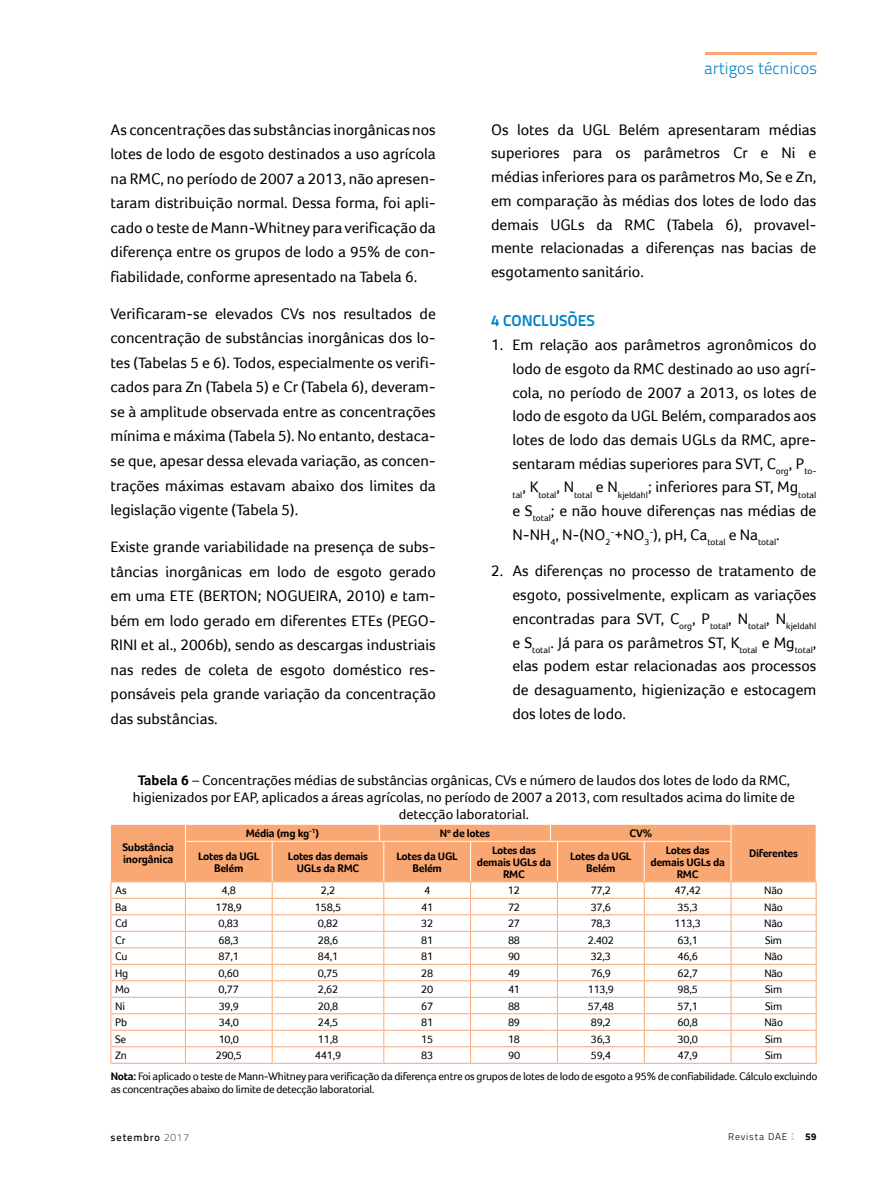
<style>
.page{position:relative;width:893px;height:1191px;background:#fff}
.page>*{position:absolute;margin:0;border:0;box-sizing:border-box;transform-origin:0 0}
.t1{font:300 16.65px "Titillium Text 22 L";color:#0083c6}
.t2{font:15.75px/24.5px "Foco";color:#000;text-align:justify}
.t3{font:700 15.75px "Titillium Text 22 L";color:#0083c6}
.t4{font:14.25px/17.1px "Foco";color:#000;text-align:center}
.t5{font:11.25px/20.7px "Foco";letter-spacing:-.02em;color:#000}
.t6{font:700 11.25px/12px "Foco";letter-spacing:-.02em;color:#000;text-align:center}
.t7{font:500 10.5px "Titillium Text 22 L";letter-spacing:.08em;color:#000}
.t8{font:300 9.75px "Titillium Text 22 L";letter-spacing:.08em;color:#000}
.t9{font:800 9.75px "Titillium Text 22 L";color:#000}
.t10{font:9.15px "Foco";color:#000}
.s1{font-weight:700}
.s2{font-weight:100}
</style>
<div class="page">
<svg style="left:111px;top:825px;width:706px;height:239px"></svg>
<hr style="left:557px;top:1063px;width:87px;height:1px;background:#f9a773">
<hr style="left:644px;top:1063px;width:87px;height:1px;background:#f9a773">
<hr style="left:731px;top:1063px;width:85px;height:1px;background:#f9a773">
<svg style="left:791px;top:1133px;width:2px;height:6px"></svg>
<hr style="left:705px;top:52px;width:111px;height:3px;background:#f9a773">
<p class="t2" style="left:111px;top:117px;width:327px">As concentrações das substâncias inorgânicas nos lotes de lodo de esgoto destinados a uso agrícola na RMC, no período de 2007 a 2013, não apresen&shy;taram distribuição normal. Dessa forma, foi apli&shy;cado o teste de Mann-Whitney para verificação da diferença entre os grupos de lodo a 95% de con&shy;fiabilidade, conforme apresentado na Tabela 6.</p>
<p class="t2" style="left:111px;top:301px;width:327px">Verificaram-se elevados CVs nos resultados de concentração de substâncias inorgânicas dos lo&shy;tes (Tabelas 5 e 6). Todos, especialmente os verifi&shy;cados para Zn (Tabela 5) e Cr (Tabela 6), deveram&shy;se à amplitude observada entre as concentrações mínima e máxima (Tabela 5). No entanto, destaca&shy;se que, apesar dessa elevada variação, as concen&shy;trações máximas estavam abaixo dos limites da legislação vigente (Tabela 5).</p>
<p class="t2" style="left:111px;top:534px;width:327px">Existe grande variabilidade na presença de subs&shy;tâncias inorgânicas em lodo de esgoto gerado em uma ETE (BERTON; NOGUEIRA, 2010) e tam&shy;bém em lodo gerado em diferentes ETEs (PEGO-RINI et al., 2006b), sendo as descargas industriais nas redes de coleta de esgoto doméstico res&shy;ponsáveis pela grande variação da concentração das substâncias.</p>
<p class="t1" style="left:704px;top:56px;width:115px">artigos técnicos</p>
<p class="t2" style="left:491px;top:117px;width:327px;line-height:23.7px">Os lotes da UGL Belém apresentaram médias superiores para os parâmetros Cr e Ni e médias inferiores para os parâmetros Mo, Se e Zn, em comparação às médias dos lotes de lodo das demais UGLs da RMC (Tabela 6), provavel&shy;mente relacionadas a diferenças nas bacias de esgotamento sanitário.</p>
<p class="t3" style="left:491px;top:308px;width:105px">4 CONCLUSÕES</p>
<p class="t2" style="left:512px;top:333px;width:306px;line-height:23.7px;text-indent:-21px">1. Em relação aos parâmetros agronômicos do lodo de esgoto da RMC destinado ao uso agrí&shy;cola, no período de 2007 a 2013, os lotes de lodo de esgoto da UGL Belém, comparados aos lotes de lodo das demais UGLs da RMC, apre&shy;sentaram médias superiores para SVT, C<sub>org</sub>, P<sub>to-</sub></p>
<p class="t10" style="left:512px;top:489px;width:306px">tal<sup>,</sup> <sup>K</sup>total<sup>,</sup> <sup>N</sup>total <sup>e</sup> <sup>N</sup>kjeldahl<sup>;</sup> <sup>inferiores</sup> <sup>para</sup> <sup>ST,</sup> <sup>Mg</sup>total</p>
<p class="t2" style="left:512px;top:499px;width:306px;line-height:23.7px">e S<sub>total</sub>; e não houve diferenças nas médias de<br>N-NH<sub>4</sub>, N-(NO<sub>2</sub><sup>-</sup>+NO<sub>3</sub></p>
<p class="t10" style="left:649px;top:537px;width:132px">-<sup>),</sup> <sup>pH,</sup> <sup>Ca</sup>total <sup>e</sup> <sup>Na</sup>total<sup>.</sup></p>
<p class="t2" style="left:512px;top:559px;width:306px;line-height:23.7px;text-indent:-21px">2. As diferenças no processo de tratamento de esgoto, possivelmente, explicam as variações encontradas para SVT, C<sub>org</sub>, P<sub>total</sub>, N<sub>total</sub>, N<sub>kjeldahl </sub>e S<sub>total</sub>. Já para os parâmetros ST, K<sub>total</sub> e Mg<sub>total</sub>, elas podem estar relacionadas aos processos de desaguamento, higienização e estocagem dos lotes de lodo.</p>
<p class="t4" style="left:133px;top:771px;width:664px"><span class="s1">Tabela 6</span> – Concentrações médias de substâncias orgânicas, CVs e número de laudos dos lotes de lodo da RMC, higienizados por EAP, aplicados a áreas agrícolas, no período de 2007 a 2013, com resultados acima do limite de detecção laboratorial.</p>
<p class="t6" style="left:122px;top:841px;width:53px;text-align:left">Substância inorgânica</p>
<p class="t6" style="left:246px;top:827px;width:75px">Média (mg kg<sup>-1</sup>)</p>
<p class="t6" style="left:440px;top:827px;width:52px">N<sup>o</sup> de lotes</p>
<p class="t6" style="left:629px;top:827px;width:24px">CV%</p>
<p class="t6" style="left:198px;top:849px;width:63px">Lotes da UGL</p>
<p class="t6" style="left:749px;top:847px;width:50px">Diferentes</p>
<p class="t6" style="left:214px;top:861px;width:31px">Belém</p>
<p class="t6" style="left:288px;top:849px;width:82px">Lotes das demais<br>UGLs da RMC</p>
<p class="t6" style="left:396px;top:849px;width:63px">Lotes da UGL<br>Belém</p>
<p class="t6" style="left:477px;top:843px;width:76px">Lotes das demais UGLs da<br>RMC</p>
<p class="t6" style="left:570px;top:849px;width:63px">Lotes da UGL<br>Belém</p>
<p class="t6" style="left:650px;top:843px;width:76px">Lotes das demais UGLs da<br>RMC</p>
<p class="t5" style="left:115px;top:880px;width:13px">As</p>
<p class="t5" style="left:222px;top:880px;width:16px">4,8</p>
<p class="t5" style="left:321px;top:880px;width:16px">2,2</p>
<p class="t5" style="left:424px;top:880px;width:8px">4</p>
<p class="t5" style="left:508px;top:880px;width:14px">12</p>
<p class="t5" style="left:591px;top:880px;width:22px">77,2</p>
<p class="t5" style="left:674px;top:880px;width:28px">47,42</p>
<p class="t5" style="left:764px;top:880px;width:20px">Não</p>
<p class="t5" style="left:115px;top:896px;width:13px">Ba</p>
<p class="t5" style="left:216px;top:896px;width:28px">178,9</p>
<p class="t5" style="left:315px;top:896px;width:28px">158,5</p>
<p class="t5" style="left:421px;top:896px;width:14px">41</p>
<p class="t5" style="left:508px;top:896px;width:14px">72</p>
<p class="t5" style="left:591px;top:896px;width:22px">37,6</p>
<p class="t5" style="left:677px;top:896px;width:22px">35,3</p>
<p class="t5" style="left:764px;top:896px;width:20px">Não</p>
<p class="t5" style="left:115px;top:912px;width:14px">Cd</p>
<p class="t5" style="left:219px;top:912px;width:22px">0,83</p>
<p class="t5" style="left:318px;top:912px;width:22px">0,82</p>
<p class="t5" style="left:421px;top:912px;width:14px">32</p>
<p class="t5" style="left:508px;top:912px;width:14px">27</p>
<p class="t5" style="left:591px;top:912px;width:22px">78,3</p>
<p class="t5" style="left:674px;top:912px;width:28px">113,3</p>
<p class="t5" style="left:764px;top:912px;width:20px">Não</p>
<p class="t5" style="left:115px;top:929px;width:12px">Cr</p>
<p class="t5" style="left:219px;top:929px;width:22px">68,3</p>
<p class="t5" style="left:318px;top:929px;width:22px">28,6</p>
<p class="t5" style="left:421px;top:929px;width:14px">81</p>
<p class="t5" style="left:508px;top:929px;width:14px">88</p>
<p class="t5" style="left:588px;top:929px;width:28px">2.402</p>
<p class="t5" style="left:677px;top:929px;width:22px">63,1</p>
<p class="t5" style="left:765px;top:929px;width:19px">Sim</p>
<p class="t5" style="left:115px;top:945px;width:14px">Cu</p>
<p class="t5" style="left:219px;top:945px;width:22px">87,1</p>
<p class="t5" style="left:318px;top:945px;width:22px">84,1</p>
<p class="t5" style="left:421px;top:945px;width:14px">81</p>
<p class="t5" style="left:508px;top:945px;width:14px">90</p>
<p class="t5" style="left:591px;top:945px;width:22px">32,3</p>
<p class="t5" style="left:677px;top:945px;width:22px">46,6</p>
<p class="t5" style="left:764px;top:945px;width:20px">Não</p>
<p class="t5" style="left:115px;top:962px;width:15px">Hg</p>
<p class="t5" style="left:219px;top:962px;width:22px">0,60</p>
<p class="t5" style="left:318px;top:962px;width:22px">0,75</p>
<p class="t5" style="left:421px;top:962px;width:14px">28</p>
<p class="t5" style="left:508px;top:962px;width:14px">49</p>
<p class="t5" style="left:591px;top:962px;width:22px">76,9</p>
<p class="t5" style="left:677px;top:962px;width:22px">62,7</p>
<p class="t5" style="left:764px;top:962px;width:20px">Não</p>
<p class="t5" style="left:115px;top:978px;width:16px">Mo</p>
<p class="t5" style="left:219px;top:978px;width:22px">0,77</p>
<p class="t5" style="left:318px;top:978px;width:22px">2,62</p>
<p class="t5" style="left:421px;top:978px;width:14px">20</p>
<p class="t5" style="left:508px;top:978px;width:14px">41</p>
<p class="t5" style="left:588px;top:978px;width:28px">113,9</p>
<p class="t5" style="left:677px;top:978px;width:22px">98,5</p>
<p class="t5" style="left:765px;top:978px;width:19px">Sim</p>
<p class="t5" style="left:115px;top:995px;width:11px">Ni</p>
<p class="t5" style="left:219px;top:995px;width:22px">39,9</p>
<p class="t5" style="left:318px;top:995px;width:22px">20,8</p>
<p class="t5" style="left:421px;top:995px;width:14px">67</p>
<p class="t5" style="left:508px;top:995px;width:14px">88</p>
<p class="t5" style="left:588px;top:995px;width:28px">57,48</p>
<p class="t5" style="left:677px;top:995px;width:22px">57,1</p>
<p class="t5" style="left:765px;top:995px;width:19px">Sim</p>
<p class="t5" style="left:115px;top:1011px;width:13px">Pb</p>
<p class="t5" style="left:219px;top:1011px;width:22px">34,0</p>
<p class="t5" style="left:318px;top:1011px;width:22px">24,5</p>
<p class="t5" style="left:421px;top:1011px;width:14px">81</p>
<p class="t5" style="left:508px;top:1011px;width:14px">89</p>
<p class="t5" style="left:591px;top:1011px;width:22px">89,2</p>
<p class="t5" style="left:677px;top:1011px;width:22px">60,8</p>
<p class="t5" style="left:764px;top:1011px;width:20px">Não</p>
<p class="t5" style="left:115px;top:1028px;width:12px">Se</p>
<p class="t5" style="left:219px;top:1028px;width:22px">10,0</p>
<p class="t5" style="left:318px;top:1028px;width:22px">11,8</p>
<p class="t5" style="left:421px;top:1028px;width:14px">15</p>
<p class="t5" style="left:508px;top:1028px;width:14px">18</p>
<p class="t5" style="left:591px;top:1028px;width:22px">36,3</p>
<p class="t5" style="left:677px;top:1028px;width:22px">30,0</p>
<p class="t5" style="left:765px;top:1028px;width:19px">Sim</p>
<p class="t5" style="left:115px;top:1044px;width:13px">Zn</p>
<p class="t5" style="left:216px;top:1044px;width:28px">290,5</p>
<p class="t5" style="left:315px;top:1044px;width:28px">441,9</p>
<p class="t5" style="left:421px;top:1044px;width:14px">83</p>
<p class="t5" style="left:508px;top:1044px;width:14px">90</p>
<p class="t5" style="left:591px;top:1044px;width:22px">59,4</p>
<p class="t5" style="left:678px;top:1044px;width:22px">47,9</p>
<p class="t5" style="left:111px;top:1044px;width:708px;text-indent:654px">Sim<br><span class="s1">Nota:</span> Foi aplicado o teste de Mann-Whitney para verificação da diferença entre os grupos de lotes de lodo de esgoto a 95% de confiabilidade. Cálculo excluindo</p>
<p class="t5" style="left:111px;top:1079px;width:265px">as concentrações abaixo do limite de detecção laboratorial.</p>
<p class="t7" style="left:111px;top:1129px;width:80px">setembro <span class="s2">2017</span></p>
<p class="t8" style="left:728px;top:1129px;width:61px">Revista DAE</p>
<p class="t9" style="left:805px;top:1129px;width:13px">59</p>
</div>
